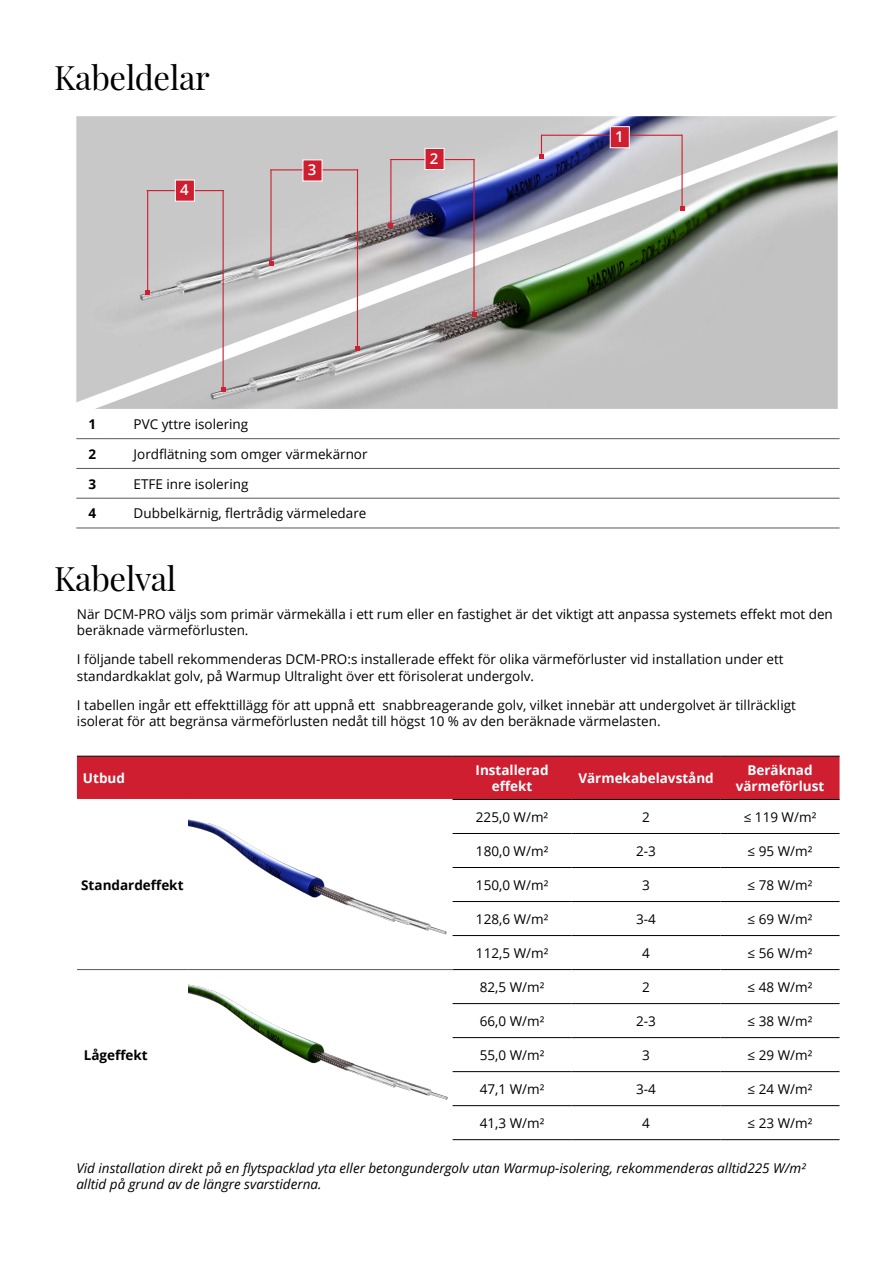
<style>
.page{position:relative;width:893px;height:1263px;background:#fff}
.page>*{position:absolute;margin:0;border:0;box-sizing:border-box;transform-origin:0 0}
.t1{font:33px "Playfair Display";letter-spacing:-.01em;color:#000}
.t2{font:600 15px "Open Sans";color:#fff}
.t3{font:13.5px/16.2px "Open Sans";color:#000}
.t4{font:italic 13.5px/16.2px "Open Sans";color:#000}
.t5{font:700 13.5px/16.2px "Open Sans";color:#fff;text-align:center}
.t6{font:700 13.5px "Open Sans";color:#000}
</style>
<div class="page">
<hr style="left:76px;top:438px;width:32px;height:1px;background:#58595b">
<hr style="left:108px;top:438px;width:732px;height:1px;background:#58595b">
<hr style="left:76px;top:468px;width:32px;height:1px;background:#58595b">
<hr style="left:108px;top:468px;width:732px;height:1px;background:#58595b">
<hr style="left:76px;top:498px;width:32px;height:1px;background:#58595b">
<hr style="left:108px;top:498px;width:732px;height:1px;background:#58595b">
<hr style="left:76px;top:528px;width:32px;height:1px;background:#58595b">
<hr style="left:108px;top:528px;width:732px;height:1px;background:#58595b">
<img style="left:76px;top:116px;width:762px;height:286px">
<hr style="left:390px;top:159px;width:85px;height:1px;background:#cf1e30">
<hr style="left:147px;top:190px;width:77px;height:1px;background:#cf1e30">
<hr style="left:270px;top:169px;width:88px;height:1px;background:#cf1e30">
<svg style="left:539px;top:135px;width:5px;height:23px"></svg>
<hr style="left:390px;top:159px;width:1px;height:66px;background:#cf1e30">
<svg style="left:389px;top:223px;width:4px;height:4px"></svg>
<hr style="left:147px;top:190px;width:1px;height:103px;background:#cf1e30">
<svg style="left:145px;top:291px;width:5px;height:4px"></svg>
<hr style="left:270px;top:169px;width:2px;height:94px;background:#cf1e30">
<svg style="left:269px;top:261px;width:4px;height:4px"></svg>
<hr style="left:681px;top:135px;width:2px;height:73px;background:#cf1e30">
<svg style="left:680px;top:206px;width:4px;height:4px"></svg>
<hr style="left:473px;top:159px;width:2px;height:155px;background:#cf1e30">
<svg style="left:472px;top:312px;width:4px;height:4px"></svg>
<hr style="left:223px;top:190px;width:1px;height:200px;background:#cf1e30">
<svg style="left:221px;top:388px;width:4px;height:4px"></svg>
<hr style="left:357px;top:169px;width:1px;height:179px;background:#cf1e30">
<svg style="left:355px;top:346px;width:5px;height:4px"></svg>
<hr style="left:541px;top:135px;width:141px;height:1px;background:#cf1e30">
<div style="left:303px;top:160px;width:19px;height:21px;background:#cf1e30"></div>
<div style="left:175px;top:180px;width:20px;height:22px;background:#cf1e30;border:1px solid #fff"></div>
<div style="left:425px;top:148px;width:19px;height:22px;background:#cf1e30;border:1px solid #fff"></div>
<div style="left:610px;top:126px;width:20px;height:22px;background:#cf1e30;border:1px solid #fff"></div>
<div style="left:77px;top:757px;width:762px;height:42px;background:#cf1e30"></div>
<hr style="left:77px;top:756px;width:111px;height:1px;background:#000">
<hr style="left:188px;top:756px;width:265px;height:1px;background:#000">
<hr style="left:453px;top:756px;width:119px;height:1px;background:#000">
<hr style="left:572px;top:756px;width:148px;height:1px;background:#000">
<hr style="left:720px;top:756px;width:119px;height:1px;background:#000">
<hr style="left:453px;top:799px;width:119px;height:1px;background:#000">
<hr style="left:572px;top:799px;width:148px;height:1px;background:#000">
<hr style="left:720px;top:799px;width:119px;height:1px;background:#000">
<hr style="left:453px;top:833px;width:119px;height:1px;background:#000">
<hr style="left:572px;top:833px;width:148px;height:1px;background:#000">
<hr style="left:720px;top:833px;width:119px;height:1px;background:#000">
<hr style="left:453px;top:867px;width:119px;height:1px;background:#000">
<hr style="left:572px;top:867px;width:148px;height:1px;background:#000">
<hr style="left:720px;top:867px;width:119px;height:1px;background:#000">
<hr style="left:453px;top:901px;width:119px;height:1px;background:#000">
<hr style="left:572px;top:901px;width:148px;height:1px;background:#000">
<hr style="left:720px;top:901px;width:119px;height:1px;background:#000">
<hr style="left:453px;top:935px;width:119px;height:1px;background:#000">
<hr style="left:572px;top:935px;width:148px;height:1px;background:#000">
<hr style="left:720px;top:935px;width:119px;height:1px;background:#000">
<hr style="left:453px;top:969px;width:119px;height:1px;background:#000">
<hr style="left:572px;top:969px;width:148px;height:1px;background:#000">
<hr style="left:720px;top:969px;width:119px;height:1px;background:#000">
<hr style="left:453px;top:1003px;width:119px;height:1px;background:#000">
<hr style="left:572px;top:1003px;width:148px;height:1px;background:#000">
<hr style="left:720px;top:1003px;width:119px;height:1px;background:#000">
<hr style="left:453px;top:1037px;width:119px;height:1px;background:#000">
<hr style="left:572px;top:1037px;width:148px;height:1px;background:#000">
<hr style="left:720px;top:1037px;width:119px;height:1px;background:#000">
<hr style="left:453px;top:1071px;width:119px;height:1px;background:#000">
<hr style="left:572px;top:1071px;width:148px;height:1px;background:#000">
<hr style="left:720px;top:1071px;width:119px;height:1px;background:#000">
<hr style="left:453px;top:1105px;width:119px;height:1px;background:#000">
<hr style="left:572px;top:1105px;width:148px;height:1px;background:#000">
<hr style="left:720px;top:1105px;width:119px;height:1px;background:#000">
<hr style="left:453px;top:1139px;width:119px;height:1px;background:#000">
<hr style="left:572px;top:1139px;width:148px;height:1px;background:#000">
<hr style="left:720px;top:1139px;width:119px;height:1px;background:#000">
<hr style="left:77px;top:969px;width:111px;height:1px;background:#58595b">
<img style="left:188px;top:799px;width:265px;height:341px">
<h1 class="t1" style="left:54px;top:52px;width:157px">Kabeldelar</h1>
<p class="t2" style="left:180px;top:180px;width:10px">4</p>
<p class="t2" style="left:308px;top:159px;width:10px">3</p>
<p class="t2" style="left:430px;top:148px;width:10px">2</p>
<p class="t6" style="left:88px;top:414px;width:9px">1</p>
<p class="t3" style="left:134px;top:416px;width:116px">PVC yttre isolering</p>
<p class="t6" style="left:88px;top:444px;width:9px">2</p>
<p class="t3" style="left:134px;top:445px;width:236px">Jordflätning som omger värmekärnor</p>
<p class="t6" style="left:88px;top:474px;width:9px">3</p>
<p class="t3" style="left:134px;top:475px;width:116px">ETFE inre isolering</p>
<p class="t6" style="left:88px;top:504px;width:9px">4</p>
<p class="t3" style="left:134px;top:505px;width:234px">Dubbelkärnig, flertrådig värmeledare</p>
<p class="t2" style="left:615px;top:126px;width:10px">1</p>
<h1 class="t1" style="left:54px;top:552px;width:124px">Kabelval</h1>
<p class="t3" style="left:77px;top:606px;width:757px">När DCM-PRO väljs som primär värmekälla i ett rum eller en fastighet är det viktigt att anpassa systemets effekt mot den beräknade värmeförlusten.</p>
<p class="t3" style="left:77px;top:651px;width:708px">I följande tabell rekommenderas DCM-PRO:s installerade effekt för olika värmeförluster vid installation under ett standardkaklat golv, på Warmup Ultralight över ett förisolerat undergolv.</p>
<p class="t3" style="left:77px;top:696px;width:720px">I tabellen ingår ett effekttillägg för att uppnå ett snabbreagerande golv, vilket innebär att undergolvet är tillräckligt isolerat för att begränsa värmeförlusten nedåt till högst 10 % av den beräknade värmelasten.</p>
<p class="t5" style="left:83px;top:770px;width:44px">Utbud</p>
<p class="t5" style="left:476px;top:761px;width:75px">Installerad effekt</p>
<p class="t5" style="left:578px;top:770px;width:137px">Värmekabelavstånd</p>
<p class="t5" style="left:736px;top:761px;width:90px">Beräknad värmeförlust</p>
<p class="t6" style="left:81px;top:875px;width:104px">Standardeffekt</p>
<p class="t3" style="left:476px;top:808px;width:74px">225,0 W/m²</p>
<p class="t3" style="left:642px;top:808px;width:9px">2</p>
<p class="t3" style="left:744px;top:808px;width:74px">≤ 119 W/m²</p>
<p class="t3" style="left:476px;top:842px;width:74px">180,0 W/m²</p>
<p class="t3" style="left:636px;top:842px;width:21px">2-3</p>
<p class="t3" style="left:748px;top:842px;width:66px">≤ 95 W/m²</p>
<p class="t3" style="left:476px;top:876px;width:74px">150,0 W/m²</p>
<p class="t3" style="left:642px;top:876px;width:9px">3</p>
<p class="t3" style="left:748px;top:876px;width:66px">≤ 78 W/m²</p>
<p class="t3" style="left:476px;top:910px;width:74px">128,6 W/m²</p>
<p class="t3" style="left:636px;top:910px;width:21px">3-4</p>
<p class="t3" style="left:748px;top:910px;width:66px">≤ 69 W/m²</p>
<p class="t3" style="left:476px;top:944px;width:74px">112,5 W/m²</p>
<p class="t3" style="left:642px;top:944px;width:9px">4</p>
<p class="t3" style="left:748px;top:944px;width:66px">≤ 56 W/m²</p>
<p class="t3" style="left:480px;top:978px;width:66px">82,5 W/m²</p>
<p class="t3" style="left:642px;top:978px;width:9px">2</p>
<p class="t3" style="left:748px;top:978px;width:66px">≤ 48 W/m²</p>
<p class="t3" style="left:480px;top:1012px;width:66px">66,0 W/m²</p>
<p class="t3" style="left:636px;top:1012px;width:21px">2-3</p>
<p class="t3" style="left:748px;top:1012px;width:66px">≤ 38 W/m²</p>
<p class="t3" style="left:480px;top:1046px;width:66px">55,0 W/m²</p>
<p class="t3" style="left:642px;top:1046px;width:9px">3</p>
<p class="t3" style="left:748px;top:1046px;width:66px">≤ 29 W/m²</p>
<p class="t3" style="left:480px;top:1080px;width:66px">47,1 W/m²</p>
<p class="t3" style="left:636px;top:1080px;width:21px">3-4</p>
<p class="t3" style="left:748px;top:1080px;width:66px">≤ 24 W/m²</p>
<p class="t3" style="left:480px;top:1114px;width:66px">41,3 W/m²</p>
<p class="t3" style="left:642px;top:1114px;width:9px">4</p>
<p class="t3" style="left:748px;top:1114px;width:66px">≤ 23 W/m²</p>
<p class="t4" style="left:76px;top:1159px;width:731px">Vid installation direkt på en flytspacklad yta eller betongundergolv utan Warmup-isolering, rekommenderas alltid225 W/m² alltid på grund av de längre svarstiderna.</p>
<p class="t6" style="left:84px;top:1045px;width:66px">Lågeffekt</p>
</div>
